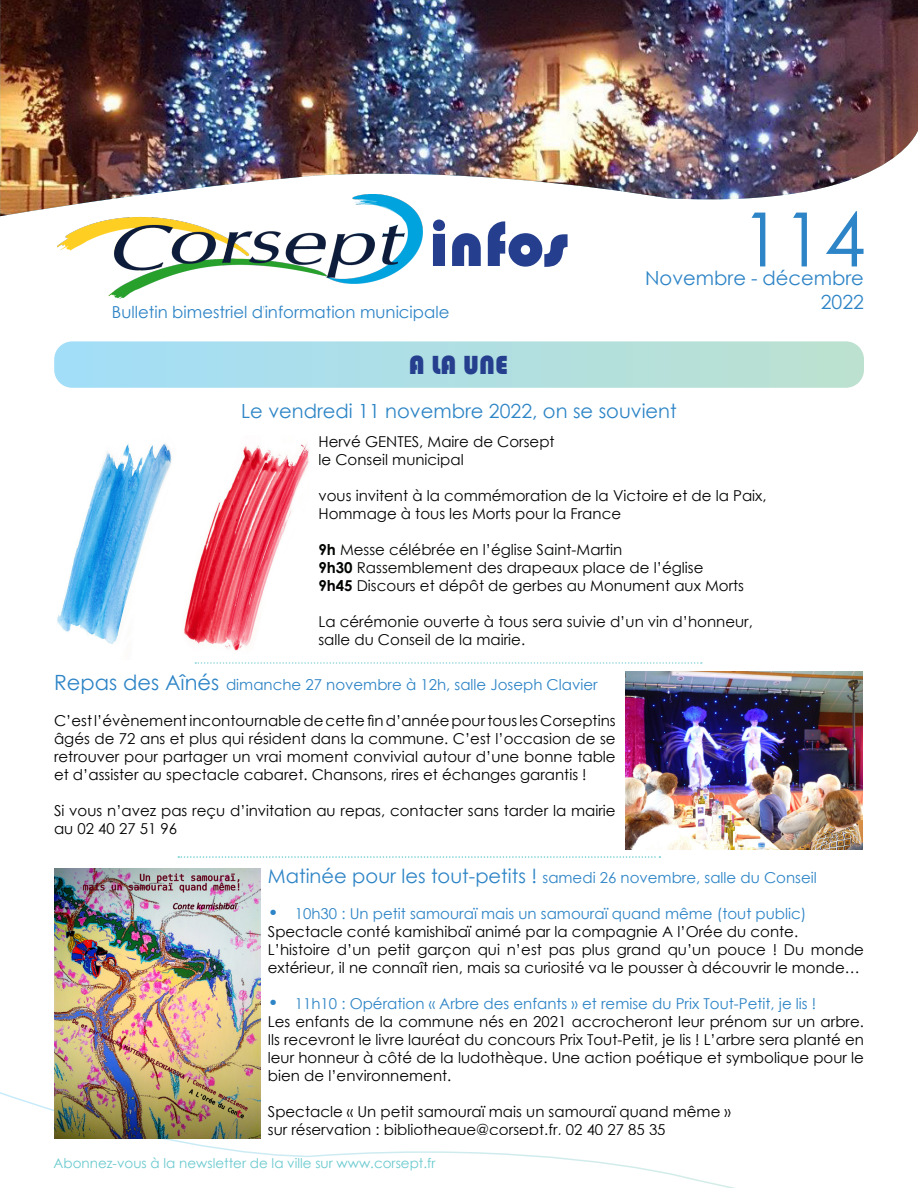
<style>
.page{position:relative;width:918px;height:1188px;background:#fff}
.page>*{position:absolute;margin:0;border:0;box-sizing:border-box;transform-origin:0 0}
.t1{font:75px "Century Gothic";color:#2d84c6}
.t2{font:66px "Bauhaus 93";color:#253f8e}
.t3{font:27px "Bauhaus 93";color:#253f8e}
.t4{font:19.5px "Century Gothic";color:#2d85c6}
.t5{font:19.5px "Century Gothic";color:#2d84c6}
.t6{font:16.5px "Century Gothic";color:#2d84c6}
.t7{font:15px/18px "Century Gothic";color:#000;text-align:justify}
.Style_de_paragraphe{font:15px "Century Gothic";color:#000400}
.t8{font:15px "Century Gothic";color:#2d84c6}
.t9{font:13.5px "Century Gothic";color:#6bcacf}
.s1{font-weight:700}
.s2{font-size:21px}
.s3{font-size:19.5px}
.s4{font-size:18px}
</style>
<div class="page">
<img style="left:57px;top:216px;width:365px;height:82px">
<svg style="left:54px;top:341px;width:810px;height:47px"></svg>
<img style="left:0;top:0;width:918px;height:216px">
<img style="left:57px;top:443px;width:252px;height:208px">
<svg style="left:195px;top:662px;width:507px;height:2px"></svg>
<svg style="left:178px;top:856px;width:482px;height:2px"></svg>
<svg style="left:0;top:1089px;width:735px;height:99px"></svg>
<img style="left:54px;top:868px;width:206px;height:270px">
<img style="left:625px;top:672px;width:238px;height:177px">
<p class="t2" style="left:429px;top:207px;width:140px">infos</p>
<p class="t6" style="left:112px;top:301px;width:339px">Bulletin bimestriel d’information municipale</p>
<p class="t3" style="left:409px;top:350px;width:101px">A LA UNE</p>
<p class="t1" style="left:741px;top:187px;width:126px">114</p>
<p class="t5" style="left:821px;top:288px;width:45px">2022</p>
<p class="t5" style="left:645px;top:265px;width:220px">Novembre - décembre</p>
<p class="t4" style="left:241px;top:397px;width:437px">Le vendredi 11 novembre 2022, on se souvient</p>
<p class="Style_de_paragraphe" style="left:318px;top:431px;width:238px">Hervé GENTES, Maire de Corsept</p>
<p class="Style_de_paragraphe" style="left:318px;top:449px;width:147px">le Conseil municipal</p>
<p class="Style_de_paragraphe" style="left:318px;top:485px;width:450px">vous invitent à la commémoration de la Victoire et de la Paix,</p>
<p class="Style_de_paragraphe" style="left:318px;top:503px;width:304px">Hommage à tous les Morts pour la France</p>
<p class="Style_de_paragraphe" style="left:318px;top:539px;width:305px"><span class="s1">9h</span> Messe célébrée en l’église Saint-Martin</p>
<p class="Style_de_paragraphe" style="left:318px;top:557px;width:387px"><span class="s1">9h30</span> Rassemblement des drapeaux place de l’église</p>
<p class="Style_de_paragraphe" style="left:318px;top:575px;width:427px"><span class="s1">9h45</span> Discours et dépôt de gerbes au Monument aux Morts</p>
<p class="Style_de_paragraphe" style="left:318px;top:611px;width:436px">La cérémonie ouverte à tous sera suivie d’un vin d’honneur,</p>
<p class="Style_de_paragraphe" style="left:318px;top:629px;width:208px">salle du Conseil de la mairie.</p>
<p class="t8" style="left:54px;top:674px;width:545px"><span class="s2">Repas des Aînés</span> dimanche 27 novembre à 12h, salle Joseph Clavier</p>
<p class="t7" style="left:54px;top:711px;width:563px">C’est l’évènement incontournable de cette fin d’année pour tous les Corseptins âgés de 72 ans et plus qui résident dans la commune. C’est l’occasion de se retrouver pour partager un vrai moment convivial autour d’une bonne table et d’assister au spectacle cabaret. Chansons, rires et échanges garantis !</p>
<p class="t7" style="left:54px;top:801px;width:563px">Si vous n’avez pas reçu d’invitation au repas, contacter sans tarder la mairie au 02 40 27 51 96</p>
<p class="t8" style="left:268px;top:867px;width:550px"><span class="s3">Matinée pour les tout-petits !</span> samedi 26 novembre, salle du Conseil</p>
<p class="t8" style="left:268px;top:903px;width:540px"><span class="s4">•</span> 10h30 : Un petit samouraï mais un samouraï quand même (tout public)</p>
<p class="t7" style="left:268px;top:922px;width:532px">Spectacle conté kamishibaï animé par la compagnie A l’Orée du conte.</p>
<p class="t7" style="left:268px;top:940px;width:598px">L’histoire d’un petit garçon qui n’est pas plus grand qu’un pouce ! Du monde extérieur, il ne connaît rien, mais sa curiosité va le pousser à découvrir le monde…</p>
<p class="t8" style="left:268px;top:993px;width:550px"><span class="s4">•</span> 11h10 : Opération « Arbre des enfants » et remise du Prix Tout-Petit, je lis !</p>
<p class="t7" style="left:268px;top:1012px;width:598px">Les enfants de la commune nés en 2021 accrocheront leur prénom sur un arbre.<br>Ils recevront le livre lauréat du concours Prix Tout-Petit, je lis ! L’arbre sera planté en leur honneur à côté de la ludothèque. Une action poétique et symbolique pour le bien de l’environnement.</p>
<p class="t7" style="left:268px;top:1102px;width:465px">Spectacle « Un petit samouraï mais un samouraï quand même »</p>
<p class="t7" style="left:268px;top:1120px;width:399px">sur réservation : bibliotheque@corsept.fr, 02 40 27 85 35</p>
<p class="t9" style="left:54px;top:1154px;width:383px">Abonnez-vous à la newsletter de la ville sur www.corsept.fr</p>
</div>
